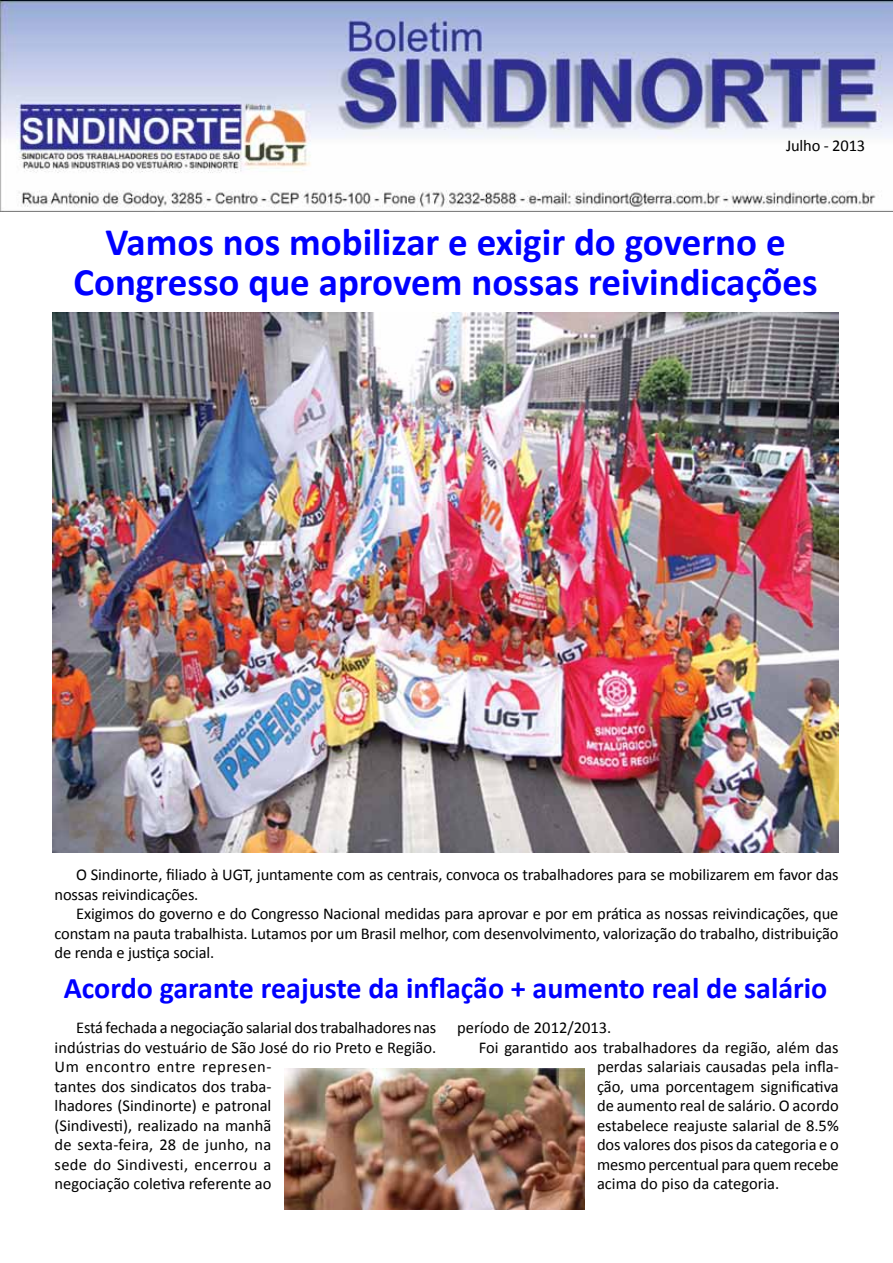
<style>
.page{position:relative;width:893px;height:1263px;background:#fff}
.page>*{position:absolute;margin:0;border:0;box-sizing:border-box;transform-origin:0 0}
.t1{font:700 39px/40.5px "Calibri";color:#00f;text-align:center}
.t2{font:700 30px "Calibri";color:#00f}
.t3{font:16.5px/19.5px "Calibri";letter-spacing:-.005em;color:#000}
</style>
<div class="page">
<img style="left:0;top:0;width:893px;height:211px">
<img style="left:53px;top:313px;width:785px;height:540px">
<img style="left:284px;top:1069px;width:300px;height:141px">
<p class="t3" style="left:786px;top:135px;width:81px">Julho - 2013</p>
<h1 class="t1" style="left:73px;top:220px;width:746px">Vamos nos mobilizar e exigir do governo e<br>Congresso que aprovem nossas reivindicações</h1>
<p class="t3" style="left:55px;top:864px;width:785px;text-indent:22px">O Sindinorte, filiado à UGT, juntamente com as centrais, convoca os trabalhadores para se mobilizarem em favor das nossas reivindicações.</p>
<p class="t3" style="left:55px;top:903px;width:785px;text-align:justify;text-indent:22px">Exigimos do governo e do Congresso Nacional medidas para aprovar e por em prática as nossas reivindicações, que constam na pauta trabalhista. Lutamos por um Brasil melhor, com desenvolvimento, valorização do trabalho, distribuição de renda e justiça social.</p>
<h2 class="t2" style="left:64px;top:969px;width:765px">Acordo garante reajuste da inflação + aumento real de salário</h2>
<p class="t3" style="left:55px;top:1017px;width:383px;text-indent:22px">Está fechada a negociação salarial dos trabalhadores nas indústrias do vestuário de São José do rio Preto e Região.<br>Um encontro entre represen-<br>tantes dos sindicatos dos traba-<br>lhadores (Sindinorte) e patronal<br>(Sindivesti), realizado na manhã<br>de sexta-feira, 28 de junho, na<br>sede do Sindivesti, encerrou a<br>negociação coletiva referente ao</p>
<p class="t3" style="left:457px;top:1017px;width:156px">período de 2012/2013.</p>
<p class="t3" style="left:479px;top:1037px;width:361px">Foi garantido aos trabalhadores da região, além das</p>
<p class="t3" style="left:597px;top:1056px;width:243px">perdas salariais causadas pela infla-</p>
<p class="t3" style="left:597px;top:1076px;width:243px">ção, uma porcentagem significativa</p>
<p class="t3" style="left:597px;top:1095px;width:243px">de aumento real de salário. O acordo</p>
<p class="t3" style="left:597px;top:1115px;width:243px">estabelece reajuste salarial de 8.5%</p>
<p class="t3" style="left:597px;top:1134px;width:243px">dos valores dos pisos da categoria e o</p>
<p class="t3" style="left:597px;top:1154px;width:243px">mesmo percentual para quem recebe</p>
<p class="t3" style="left:597px;top:1173px;width:184px">acima do piso da categoria.</p>
</div>
